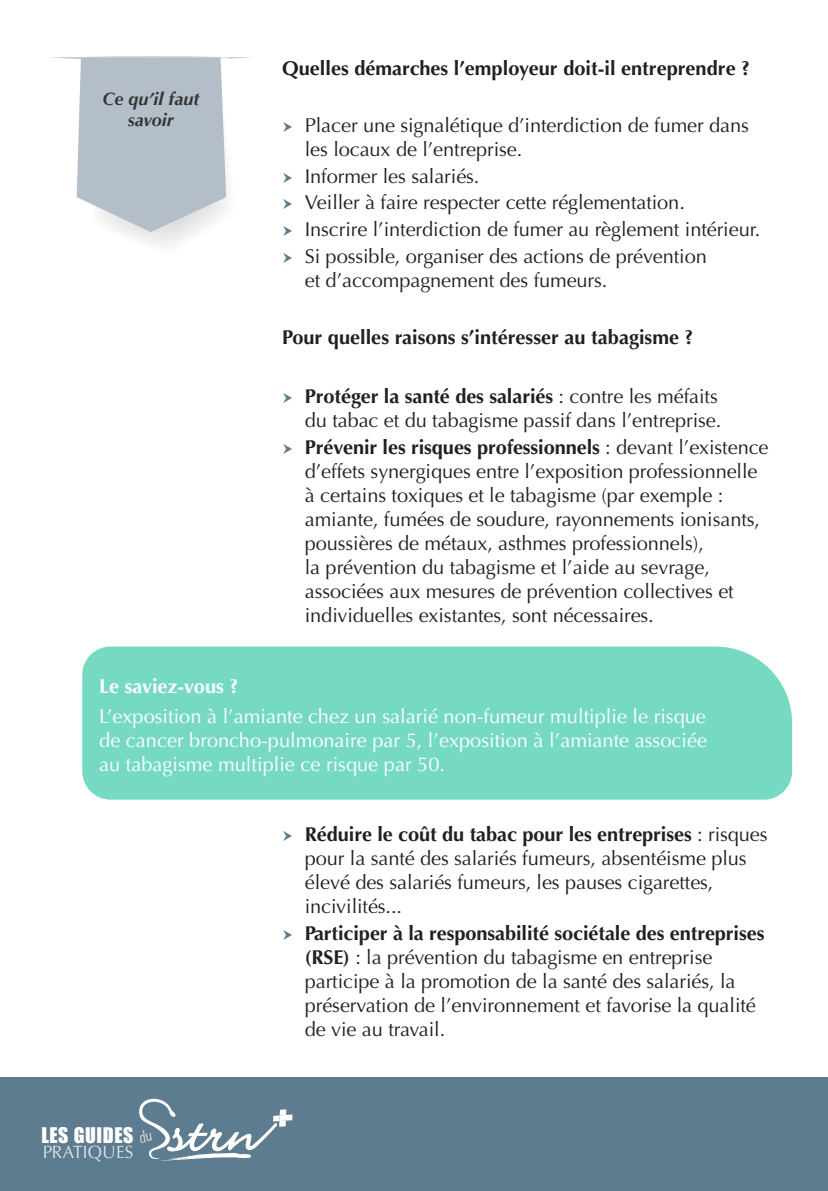
<style>
.page{position:relative;width:828px;height:1191px;background:#fff}
.page>*{position:absolute;margin:0;border:0;box-sizing:border-box;transform-origin:0 0}
.t1{font:20px/24px "Optima";letter-spacing:-.005em;color:#231f20}
.t2{font:20px/24px "Optima";color:#fff;text-align:justify}
.t3{font:700 20px "Optima";color:#231f20}
.t4{font:700 20px "Optima";color:#fff}
.t5{font:19.8px "Impact";letter-spacing:.03em;color:#fff}
.t6{font:italic 700 18px/21.6px "Optima";color:#363536;text-align:center}
.t7{font:17.8px "Optima";letter-spacing:.015em;color:#fff;scale:.96 1}
.s1{font-weight:700}
</style>
<div class="page">
<div style="left:0;top:1077px;width:828px;height:114px;background:#5e7c8f"></div>
<svg style="left:51px;top:56px;width:199px;height:190px"></svg>
<div style="left:82px;top:646px;width:710px;height:153px;background:#76dac2"></div>
<svg style="left:139px;top:1098px;width:153px;height:63px"></svg>
<p class="t6" style="left:102px;top:88px;width:99px">Ce qu’il faut savoir</p>
<p class="t3" style="left:282px;top:57px;width:469px">Quelles démarches l’employeur doit-il entreprendre ?</p>
<p class="t1" style="left:305px;top:113px;width:445px">Placer une signalétique d’interdiction de fumer dans les locaux de l’entreprise.</p>
<p class="t1" style="left:305px;top:163px;width:457px;line-height:26.8px">Informer les salariés.<br>Veiller à faire respecter cette réglementation.<br>Inscrire l’interdiction de fumer au règlement intérieur.<br>Si possible, organiser des actions de prévention</p>
<p class="t1" style="left:305px;top:268px;width:304px">et d’accompagnement des fumeurs.</p>
<p class="t3" style="left:282px;top:325px;width:413px">Pour quelles raisons s’intéresser au tabagisme ?</p>
<p class="t1" style="left:305px;top:384px;width:418px"><span class="s1">Protéger la santé des salariés</span> : contre les méfaits du tabac et du tabagisme passif dans l’entreprise.</p>
<p class="t1" style="left:305px;top:435px;width:465px"><span class="s1">Prévenir les risques professionnels</span> : devant l’existence d’effets synergiques entre l’exposition professionnelle à certains toxiques et le tabagisme (par exemple : amiante, fumées de soudure, rayonnements ionisants, poussières de métaux, asthmes professionnels),<br>la prévention du tabagisme et l’aide au sevrage, associées aux mesures de prévention collectives et individuelles existantes, sont nécessaires.</p>
<p class="t4" style="left:99px;top:675px;width:141px">Le saviez-vous ?</p>
<p class="t2" style="left:99px;top:704px;width:609px">L’exposition à l’amiante chez un salarié non-fumeur multiplie le risque de cancer broncho-pulmonaire par 5, l’exposition à l’amiante associée au tabagisme multiplie ce risque par 50.</p>
<p class="t5" style="left:41px;top:1119px;width:94px">LES GUIDES</p>
<p class="t7" style="left:42px;top:1141px;width:97px">PRATIQUES</p>
<p class="t1" style="left:305px;top:822px;width:464px"><span class="s1">Réduire le coût du tabac pour les entreprises</span> : risques pour la santé des salariés fumeurs, absentéisme plus élevé des salariés fumeurs, les pauses cigarettes, incivilités...</p>
<p class="t1" style="left:305px;top:921px;width:461px"><span class="s1">Participer à la responsabilité sociétale des entreprises (RSE)</span> : la prévention du tabagisme en entreprise participe à la promotion de la santé des salariés, la préservation de l’environnement et favorise la qualité de vie au travail.</p>
</div>
